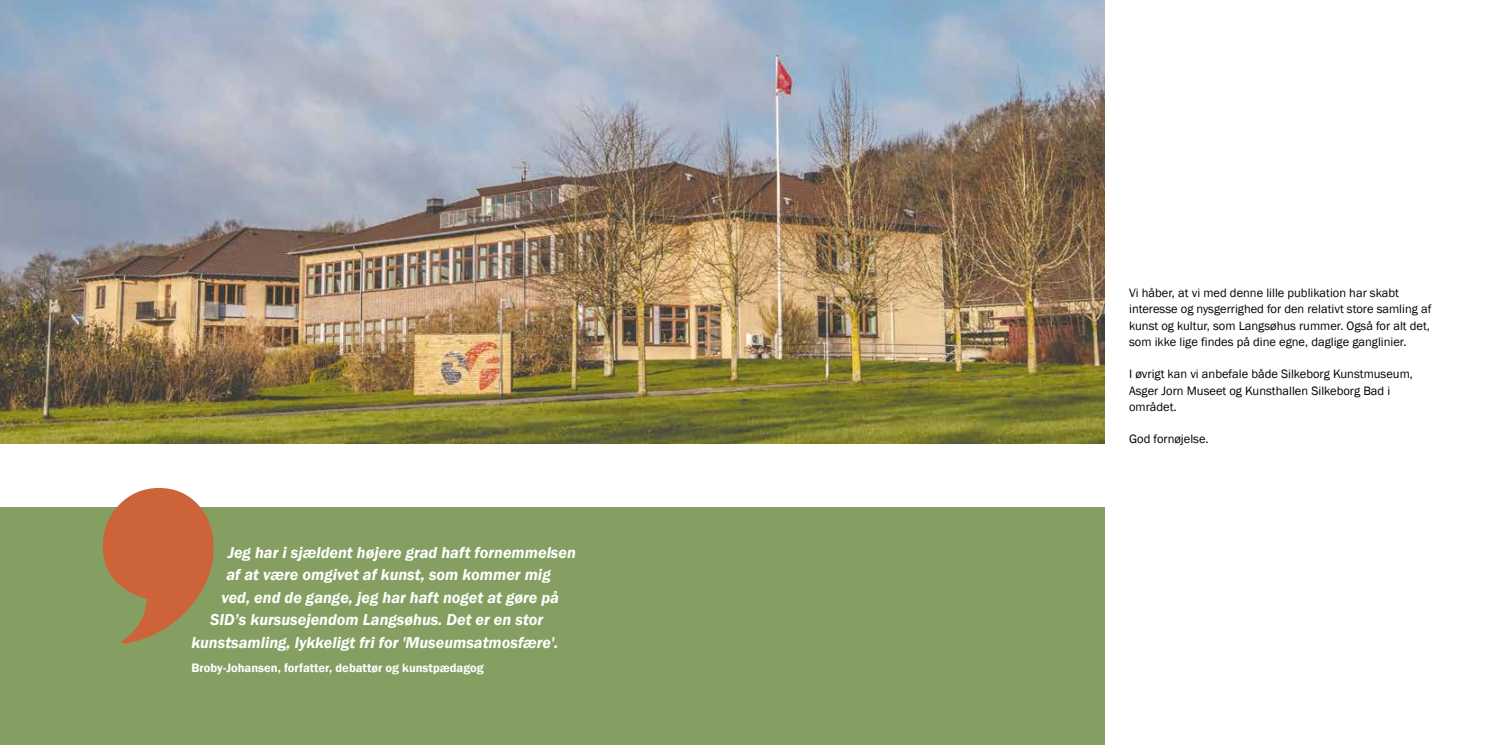
<style>
.page{position:relative;width:1489px;height:745px;background:#fff}
.page>*{position:absolute;margin:0;border:0;box-sizing:border-box;transform-origin:0 0}
.t1{font:italic 600 16.25px "Franklin Gothic";color:#fff}
.t2{font:12.5px/16.2px "Franklin Gothic";color:#000}
.t3{font:600 12.5px "Franklin Gothic";color:#fff}
</style>
<div class="page">
<img style="left:0;top:0;width:1104px;height:443px">
<div style="left:0;top:507px;width:1104px;height:237px;background:#849f61"></div>
<svg style="left:103px;top:488px;width:110px;height:155px"></svg>
<h1 class="t1" style="left:228px;top:541px;width:350px">Jeg har i sjældent højere grad haft fornemmelsen</h1>
<h1 class="t1" style="left:226px;top:564px;width:326px">af at være omgivet af kunst, som kommer mig</h1>
<h1 class="t1" style="left:221px;top:586px;width:339px">ved, end de gange, jeg har haft noget at gøre på</h1>
<h1 class="t1" style="left:210px;top:609px;width:335px">SID’s kursusejendom Langsøhus. Det er en stor</h1>
<h1 class="t1" style="left:191px;top:631px;width:368px">kunstsamling, lykkeligt fri for 'Museumsatmosfære'.</h1>
<p class="t3" style="left:191px;top:659px;width:294px">Broby-Johansen, forfatter, debattør og kunstpædagog</p>
<p class="t2" style="left:1129px;top:285px;width:304px">Vi håber, at vi med denne lille publikation har skabt interesse og nysgerrighed for den relativt store samling af kunst og kultur, som Langsøhus rummer. Også for alt det, som ikke lige findes på dine egne, daglige ganglinier.</p>
<p class="t2" style="left:1129px;top:366px;width:285px">I øvrigt kan vi anbefale både Silkeborg Kunstmuseum,<br>Asger Jorn Museet og Kunsthallen Silkeborg Bad i området.</p>
<p class="t2" style="left:1129px;top:431px;width:81px">God fornøjelse.</p>
</div>
